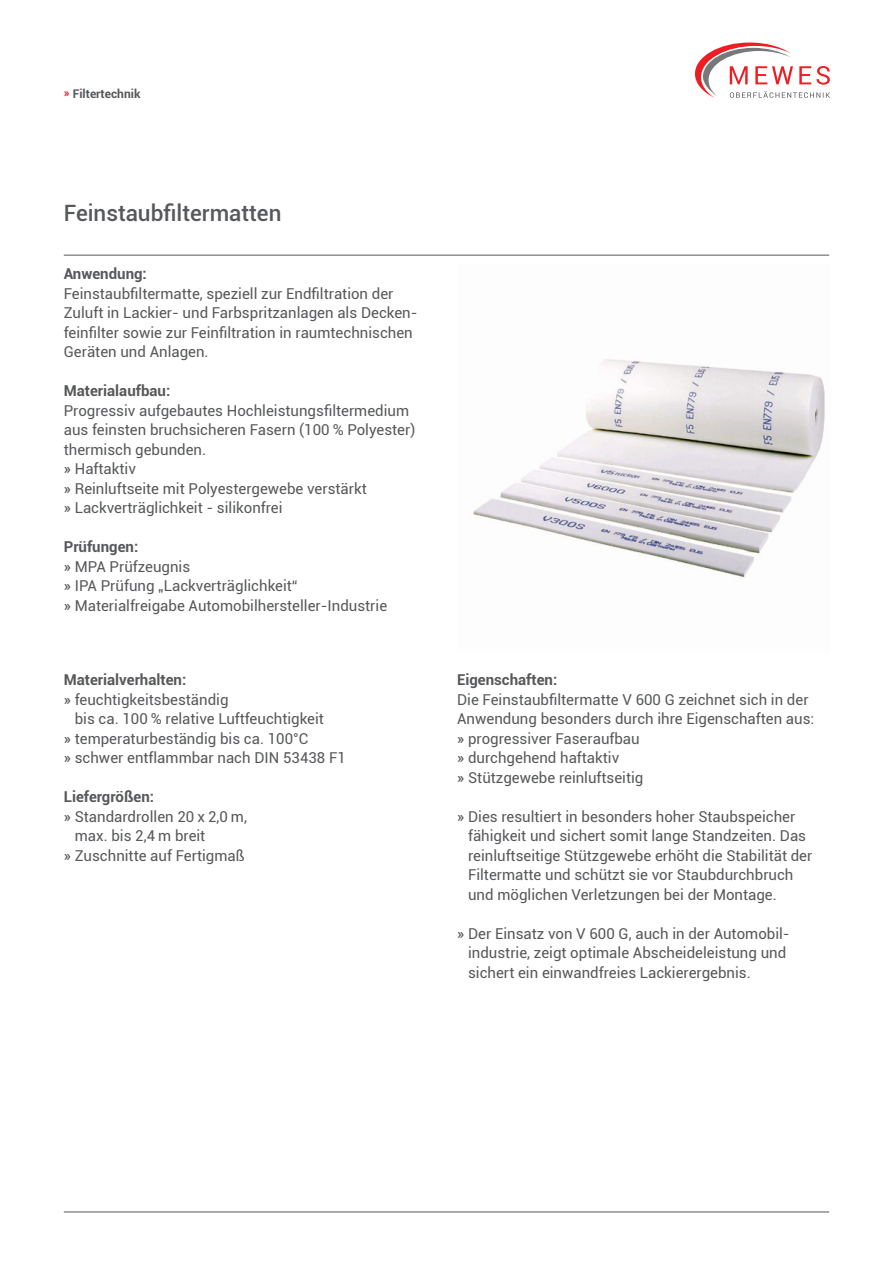
<style>
.page{position:relative;width:893px;height:1263px;background:#fff}
.page>*{position:absolute;margin:0;border:0;box-sizing:border-box;transform-origin:0 0}
.t1{font:500 22.5px "Roboto";color:#57585a}
.t2{font:15px/19.5px "Roboto";color:#57585a}
.t3{font:700 15px "Roboto";color:#57585a}
.t4{font:700 12px "Roboto";color:#57585a}
.s1{color:#ee1d23}
.s2{font-weight:500}
.s3{font-weight:700}
</style>
<div class="page">
<svg style="left:695px;top:43px;width:135px;height:55px"></svg>
<hr style="left:64px;top:255px;width:765px;height:1px;background:#57585a">
<hr style="left:64px;top:1212px;width:765px;height:1px;background:#57585a">
<img style="left:473px;top:359px;width:352px;height:220px">
<p class="t4" style="left:64px;top:85px;width:78px"><span class="s1">»</span> Filtertechnik</p>
<h1 class="t1" style="left:64px;top:197px;width:219px">Feinstaubfiltermatten</h1>
<p class="t3" style="left:64px;top:263px;width:85px">Anwendung:</p>
<p class="t2" style="left:64px;top:283px;width:355px">Feinstaubfiltermatte, speziell zur Endfiltration der Zuluft in Lackier- und Farbspritzanlagen als Decken&shy;feinfilter sowie zur Feinfiltration in raumtechnischen Geräten und Anlagen.</p>
<p class="t3" style="left:64px;top:380px;width:108px">Materialaufbau:</p>
<p class="t2" style="left:64px;top:400px;width:353px">Progressiv aufgebautes Hochleistungsfiltermedium aus feinsten bruchsicheren Fasern (100 % Polyester) thermisch gebunden.<br><span class="s2">»</span> Haftaktiv<br><span class="s2">»</span> Reinluftseite mit Polyestergewebe verstärkt<br><span class="s2">»</span> Lackverträglichkeit - silikonfrei</p>
<p class="t2" style="left:64px;top:536px;width:325px"><span class="s3">Prüfungen:<br></span><span class="s2">»</span> MPA Prüfzeugnis<br><span class="s2">»</span> IPA Prüfung „Lackverträglichkeit“<br><span class="s2">»</span> Materialfreigabe Automobilhersteller-Industrie</p>
<p class="t3" style="left:64px;top:669px;width:124px">Materialverhalten:</p>
<p class="t2" style="left:64px;top:689px;width:166px"><span class="s2">»</span> feuchtigkeitsbeständig</p>
<p class="t2" style="left:75px;top:709px;width:251px">bis ca. 100 % relative Luftfeuchtigkeit</p>
<p class="t2" style="left:64px;top:728px;width:246px"><span class="s2">»</span> temperaturbeständig bis ca. 100°C</p>
<p class="t2" style="left:64px;top:748px;width:284px"><span class="s2">»</span> schwer entflammbar nach DIN 53438 F1</p>
<p class="t3" style="left:64px;top:786px;width:92px">Liefergrößen:</p>
<p class="t2" style="left:64px;top:806px;width:185px"><span class="s2">»</span> Standardrollen 20 x 2,0 m,</p>
<p class="t2" style="left:75px;top:826px;width:132px">max. bis 2,4 m breit</p>
<p class="t2" style="left:64px;top:845px;width:183px"><span class="s2">»</span> Zuschnitte auf Fertigmaß</p>
<p class="t3" style="left:457px;top:669px;width:102px">Eigenschaften:</p>
<p class="t2" style="left:457px;top:689px;width:359px">Die Feinstaubfiltermatte V 600 G zeichnet sich in der Anwendung besonders durch ihre Eigenschaften aus: <span class="s2">»</span> progressiver Faseraufbau<br><span class="s2">»</span> durchgehend haftaktiv<br><span class="s2">»</span> Stützgewebe reinluftseitig</p>
<p class="t2" style="left:468px;top:806px;width:346px;text-indent:-11px"><span class="s2">»</span> Dies resultiert in besonders hoher Staubspeicher fähigkeit und sichert somit lange Standzeiten. Das reinluftseitige Stützgewebe erhöht die Stabilität der Filtermatte und schützt sie vor Staubdurchbruch und möglichen Verletzungen bei der Montage.</p>
<p class="t2" style="left:468px;top:923px;width:323px;text-indent:-11px"><span class="s2">»</span> Der Einsatz von V 600 G, auch in der Automobil&shy;industrie, zeigt optimale Abscheideleistung und sichert ein einwandfreies Lackierergebnis.</p>
</div>
